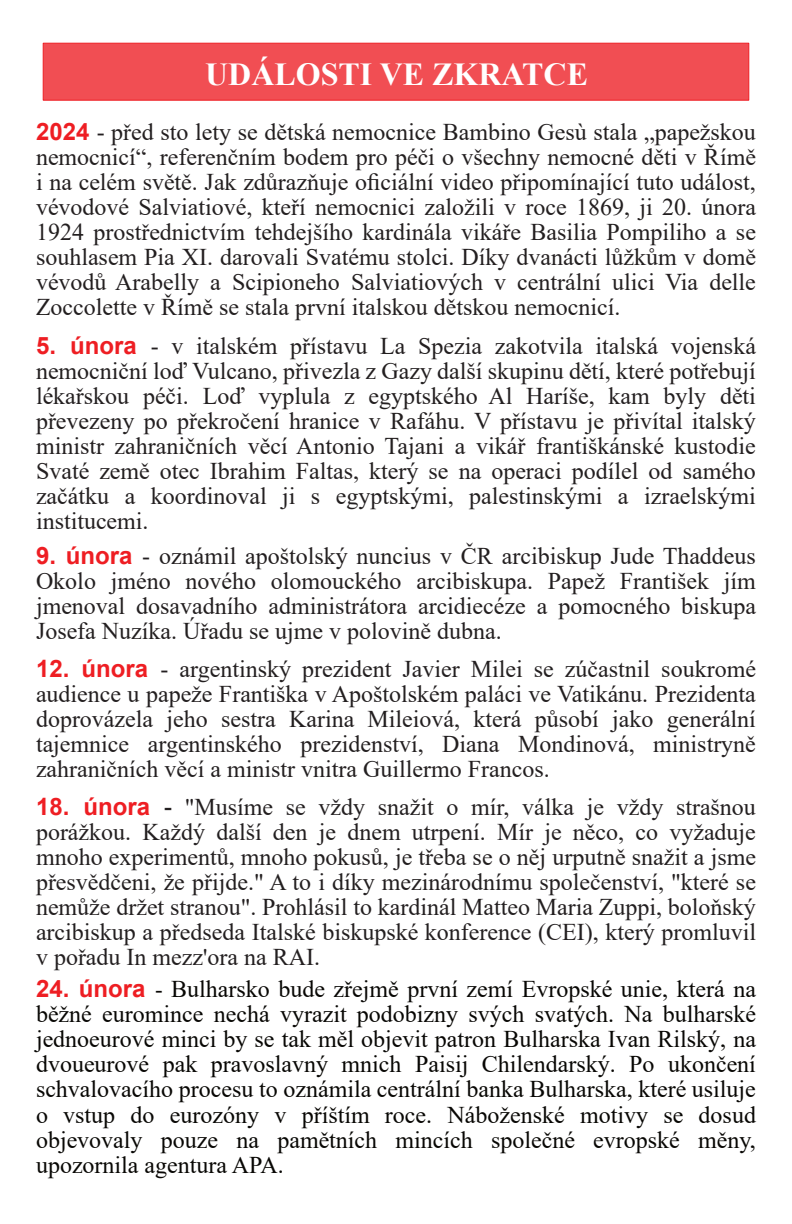
<style>
.page{position:relative;width:792px;height:1224px;background:#fff}
.page>*{position:absolute;margin:0;border:0;box-sizing:border-box;transform-origin:0 0}
.t1{font:700 32px "Times New Roman";color:#fff}
.t2{font:24px/25px "Times New Roman";color:#231f20;text-align:justify}
.t3{font:24px/25px "Times New Roman";color:#080704;text-align:justify}
.s1{font-family:"Arial";font-weight:700;color:#ee1e23}
.s2{font-family:"Arial"}
.s3{font-size:23px}
</style>
<div class="page">
<div style="left:43px;top:43px;width:706px;height:57px;background:#f14e53;border:1px solid #ee1d23"></div>
<h1 class="t1" style="left:205px;top:63px;width:384px">UDÁLOSTI VE ZKRATCE</h1>
<p class="t2" style="left:36px;top:122px;width:721px"><span class="s1">2024</span> - před sto lety se dětská nemocnice Bambino Gesù stala „papežskou nemocnicí“, referenčním bodem pro péči o všechny nemocné děti v Římě i na celém světě. Jak zdůrazňuje oficiální video připomínající tuto událost, vévodové Salviatiové, kteří nemocnici založili v roce 1869, ji 20. února 1924 prostřednictvím tehdejšího kardinála vikáře Basilia Pompiliho a se souhlasem Pia XI. darovali Svatému stolci. Díky dvanácti lůžkům v domě vévodů Arabelly a Scipioneho Salviatiových v centrální ulici Via delle Zoccolette v Římě se stala první italskou dětskou nemocnicí.</p>
<p class="t2" style="left:36px;top:336px;width:721px"><span class="s1">5. února</span> - v italském přístavu La Spezia zakotvila italská vojenská nemocniční loď Vulcano, přivezla z Gazy další skupinu dětí, které potřebují lékařskou péči. Loď vyplula z egyptského Al Haríše, kam byly děti převezeny po překročení hranice v Rafáhu. V přístavu je přivítal italský ministr zahraničních věcí Antonio Tajani a vikář františkánské kustodie Svaté země otec Ibrahim Faltas, který se na operaci podílel od samého začátku a koordinoval ji s egyptskými, palestinskými a izraelskými institucemi.</p>
<p class="t2" style="left:36px;top:545px;width:721px"><span class="s1">9. února</span> - oznámil apoštolský nuncius v ČR arcibiskup Jude Thaddeus Okolo jméno nového olomouckého arcibiskupa. Papež František jím jmenoval dosavadního administrátora arcidiecéze a pomocného biskupa Josefa Nuzíka. Úřadu se ujme v polovině dubna.</p>
<p class="t2" style="left:36px;top:659px;width:721px"><span class="s1">12. února</span> - argentinský prezident Javier Milei se zúčastnil soukromé audience u papeže Františka v Apoštolském paláci ve Vatikánu. Prezidenta doprovázela jeho sestra Karina Mileiová, která působí jako generální tajemnice argentinského prezidenství, Diana Mondinová, ministryně zahraničních věcí a ministr vnitra Guillermo Francos.</p>
<p class="t2" style="left:36px;top:797px;width:722px"><span class="s1">18. února</span> <span class="s2">-</span> "Musíme se vždy snažit o mír, válka je vždy strašnou porážkou. Každý další den je dnem utrpení. Mír je něco, co vyžaduje mnoho experimentů, mnoho pokusů, je třeba se o něj urputně snažit a jsme přesvědčeni, že přijde." A to i díky mezinárodnímu společenství, "které se nemůže držet stranou". Prohlásil to kardinál Matteo Maria Zuppi, boloňský arcibiskup a předseda Italské biskupské konference (CEI), který promluvil v pořadu In mezz'ora na RAI.</p>
<p class="t3" style="left:36px;top:979px;width:722px"><span class="s1">24. února</span> <span class="s3">-</span> Bulharsko bude zřejmě první zemí Evropské unie, která na běžné euromince nechá vyrazit podobizny svých svatých. Na bulharské jednoeurové minci by se tak měl objevit patron Bulharska Ivan Rilský, na dvoueurové pak pravoslavný mnich Paisĳ Chilendarský. Po ukončení schvalovacího procesu to oznámila centrální banka Bulharska, které usiluje o vstup do eurozóny v příštím roce. Náboženské motivy se dosud objevovaly pouze na pamětních mincích společné evropské měny, upozornila agentura APA.</p>
</div>
